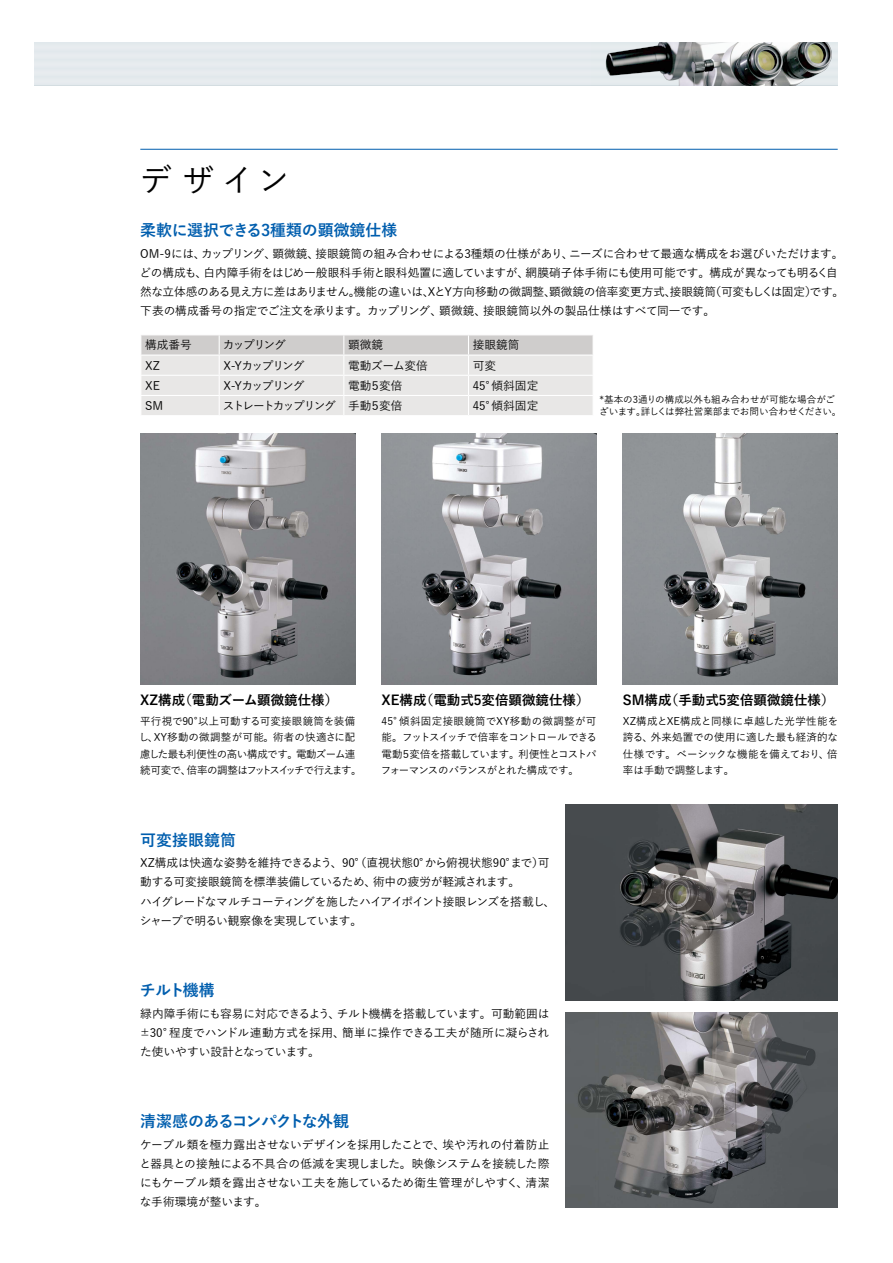
<style>
.page{position:relative;width:893px;height:1263px;background:#fff}
.page>*{position:absolute;margin:0;border:0;box-sizing:border-box;transform-origin:0 0}
.t1{font:500 31.95px "Yu Go";color:#000}
.t2{font:700 15.9px "Yu Go";letter-spacing:-.01em;color:#005eae}
.t3{font:700 15.9px "Yu Go";letter-spacing:-.05em;color:#005eae}
.t4{font:700 13.5px "Yu Go";color:#000}
.t5{font:500 11.7px/19.2px "Yu Go";letter-spacing:-.02em;color:#000}
.t6{font:500 11.7px "Yu Go";letter-spacing:-.115em;color:#000}
.t7{font:500 11.7px "Yu Go";letter-spacing:-.145em;color:#000}
.t8{font:500 10.5px/16.5px "Yu Go";letter-spacing:-.03em;color:#000;text-align:justify}
.t9{font:500 9.6px/12px "Yu Go";letter-spacing:-.005em;color:#000}
</style>
<div class="page">
<hr style="left:140px;top:149px;width:698px;height:1px;background:#005eae">
<svg style="left:141px;top:335px;width:452px;height:80px;background:#e3e2e1"></svg>
<img style="left:566px;top:804px;width:272px;height:196px">
<img style="left:566px;top:1012px;width:272px;height:196px">
<img style="left:140px;top:434px;width:215px;height:251px">
<img style="left:623px;top:434px;width:215px;height:251px">
<img style="left:382px;top:434px;width:214px;height:251px">
<svg style="left:34px;top:43px;width:804px;height:8px;background:#d5dadc"></svg>
<svg style="left:34px;top:51px;width:804px;height:9px;background:#c6cacb"></svg>
<svg style="left:34px;top:60px;width:804px;height:8px;background:#bec2c4"></svg>
<svg style="left:34px;top:68px;width:804px;height:9px;background:#bfc4c7"></svg>
<svg style="left:34px;top:77px;width:804px;height:8px;background:#d5dadd"></svg>
<h1 class="t1" style="left:140px;top:150px;width:151px">デザイン</h1>
<h2 class="t2" style="left:140px;top:221px;width:259px">柔軟に選択できる3種類の顕微鏡仕様</h2>
<p class="t5" style="left:139px;top:242px;width:706px">OM-9には、カップリング、顕微鏡、接眼鏡筒の組み合わせによる3種類の仕様があり、ニーズに合わせて最適な構成をお選びいただけます。どの構成も、白内障手術をはじめ一般眼科手術と眼科処置に適していますが、網膜硝子体手術にも使用可能です。構成が異なっても明るく自然な立体感のある見え方に差はありません。機能の違いは、XとY方向移動の微調整、顕微鏡の倍率変更方式、接眼鏡筒（可変もしくは固定）です。下表の構成番号の指定でご注文を承ります。カップリング、顕微鏡、接眼鏡筒以外の製品仕様はすべて同一です。</p>
<p class="t5" style="left:145px;top:334px;width:48px">構成番号</p>
<p class="t5" style="left:223px;top:334px;width:65px">カップリング</p>
<p class="t5" style="left:348px;top:334px;width:37px">顕微鏡</p>
<p class="t5" style="left:473px;top:334px;width:48px">接眼鏡筒</p>
<p class="t5" style="left:145px;top:354px;width:16px">XZ</p>
<p class="t6" style="left:223px;top:354px;width:82px">X-Yカップリング</p>
<p class="t5" style="left:348px;top:354px;width:81px">電動ズーム変倍</p>
<p class="t5" style="left:473px;top:354px;width:25px">可変</p>
<p class="t5" style="left:145px;top:374px;width:16px">XE</p>
<p class="t6" style="left:223px;top:375px;width:82px">X-Yカップリング</p>
<p class="t5" style="left:348px;top:374px;width:56px">電動５変倍</p>
<p class="t5" style="left:473px;top:374px;width:67px">45°傾斜固定</p>
<p class="t5" style="left:145px;top:395px;width:20px">SM</p>
<p class="t7" style="left:223px;top:395px;width:181px">ストレートカップリング 手動５変倍</p>
<p class="t5" style="left:473px;top:395px;width:67px">45°傾斜固定</p>
<p class="t9" style="left:599px;top:392px;width:244px">*基本の3通りの構成以外も組み合わせが可能な場合がございます。詳しくは弊社営業部までお問い合わせください。</p>
<p class="t4" style="left:140px;top:692px;width:199px">XZ構成（電動ズーム顕微鏡仕様）</p>
<p class="t8" style="left:139px;top:711px;width:225px;text-align:left">平行視で90°以上可動する可変接眼鏡筒を装備し、XY移動の微調整が可能。術者の快適さに配慮した最も利便性の高い構成です。電動ズーム連続可変で、倍率の調整はフットスイッチで行えます。</p>
<p class="t4" style="left:382px;top:692px;width:209px">XE構成（電動式5変倍顕微鏡仕様）</p>
<p class="t8" style="left:381px;top:711px;width:218px">45°傾斜固定接眼鏡筒でXY移動の微調整が可能。フットスイッチで倍率をコントロールできる電動５変倍を搭載しています。利便性とコストパフォーマンスのバランスがとれた構成です。</p>
<h2 class="t2" style="left:140px;top:831px;width:97px">可変接眼鏡筒</h2>
<p class="t5" style="left:140px;top:852px;width:417px">XZ構成は快適な姿勢を維持できるよう、90°（直視状態0°から俯視状態90°まで）可動する可変接眼鏡筒を標準装備しているため、術中の疲労が軽減されます。<br>ハイグレードなマルチコーティングを施したハイアイポイント接眼レンズを搭載し、シャープで明るい観察像を実現しています。</p>
<h2 class="t2" style="left:140px;top:981px;width:76px">チルト機構</h2>
<p class="t5" style="left:139px;top:1002px;width:412px;text-align:justify">緑内障手術にも容易に対応できるよう、チルト機構を搭載しています。可動範囲は±30°程度でハンドル連動方式を採用、簡単に操作できる工夫が随所に凝らされた使いやすい設計となっています。</p>
<h2 class="t3" style="left:140px;top:1112px;width:210px">清潔感のあるコンパクトな外観</h2>
<p class="t5" style="left:140px;top:1133px;width:411px;text-align:justify">ケーブル類を極力露出させないデザインを採用したことで、埃や汚れの付着防止と器具との接触による不具合の低減を実現しました。映像システムを接続した際にもケーブル類を露出させない工夫を施しているため衛生管理がしやすく、清潔な手術環境が整います。</p>
<p class="t4" style="left:623px;top:692px;width:213px">SM構成（手動式5変倍顕微鏡仕様）</p>
<p class="t8" style="left:623px;top:711px;width:217px">XZ構成とXE構成と同様に卓越した光学性能を誇る、外来処置での使用に適した最も経済的な仕様です。ベーシックな機能を備えており、倍率は手動で調整します。</p>
</div>
